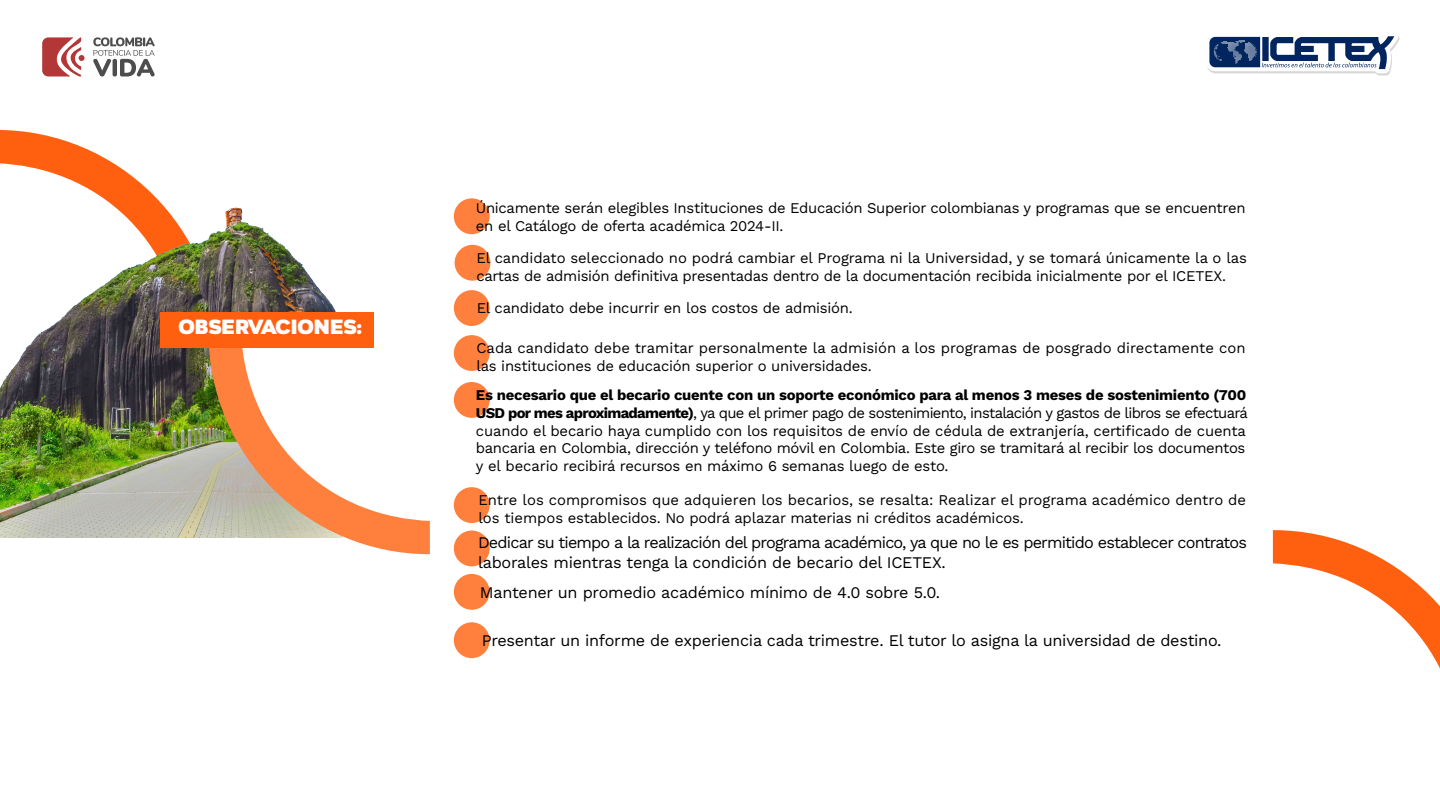
<style>
.page{position:relative;width:1440px;height:810px;background:#fff}
.page>*{position:absolute;margin:0;border:0;box-sizing:border-box;transform-origin:0 0}
.t1{font:19.65px "Gretaros";letter-spacing:-.015em;color:#fff}
.t2{font:16.2px/19.5px "Work Sans";letter-spacing:-.05em;color:#000}
.t3{font:16.2px "Work Sans";letter-spacing:-.015em;color:#000}
.t4{font:14.85px/17.9px "Work Sans";letter-spacing:-.015em;color:#000}
</style>
<div class="page">
<svg style="left:93px;top:37px;width:62px;height:34px"></svg>
<svg style="left:42px;top:37px;width:43px;height:34px"></svg>
<svg style="left:1207px;top:36px;width:193px;height:40px"></svg>
<img style="left:0;top:71px;width:336px;height:467px">
<svg style="left:209px;top:347px;width:221px;height:207px"></svg>
<div style="left:161px;top:312px;width:213px;height:35px;background:#ff6010"></div>
<div style="left:454px;top:198px;width:36px;height:36px;background:#ff7f3d;border-radius:50%"></div>
<div style="left:455px;top:245px;width:35px;height:36px;background:#ff7f3d;border-radius:50%"></div>
<div style="left:454px;top:290px;width:36px;height:36px;background:#ff7f3d;border-radius:50%"></div>
<div style="left:454px;top:335px;width:36px;height:36px;background:#ff7f3d;border-radius:50%"></div>
<div style="left:454px;top:382px;width:36px;height:36px;background:#ff7f3d;border-radius:50%"></div>
<div style="left:454px;top:487px;width:36px;height:36px;background:#ff7f3d;border-radius:50%"></div>
<div style="left:454px;top:531px;width:36px;height:35px;background:#ff7f3d;border-radius:50%"></div>
<div style="left:454px;top:574px;width:36px;height:36px;background:#ff7f3d;border-radius:50%"></div>
<div style="left:454px;top:622px;width:36px;height:36px;background:#ff7f3d;border-radius:50%"></div>
<svg style="left:1273px;top:530px;width:167px;height:139px"></svg>
<h1 class="t1" style="left:178px;top:314px;width:185px">OBSERVACIONES:</h1>
<p class="t4" style="left:476px;top:199px;width:771px">Únicamente serán elegibles Instituciones de Educación Superior colombianas y programas que se encuentren en el Catálogo de oferta académica 2024-II.</p>
<p class="t4" style="left:476px;top:248px;width:772px">El candidato seleccionado no podrá cambiar el Programa ni la Universidad, y se tomará únicamente la o las cartas de admisión definitiva presentadas dentro de la documentación recibida inicialmente por el ICETEX.</p>
<p class="t4" style="left:477px;top:299px;width:378px">El candidato debe incurrir en los costos de admisión.</p>
<p class="t4" style="left:476px;top:338px;width:771px">Cada candidato debe tramitar personalmente la admisión a los programas de posgrado directamente con las instituciones de educación superior o universidades.</p>
<p class="t4" style="left:476px;top:385px;width:773px">Es necesario que el becario cuente con un soporte económico para al menos 3 meses de sostenimiento (700<br>USD por mes aproximadamente), ya que el primer pago de sostenimiento, instalación y gastos de libros se efectuará cuando el becario haya cumplido con los requisitos de envío de cédula de extranjería, certificado de cuenta bancaria en Colombia, dirección y teléfono móvil en Colombia. Este giro se tramitará al recibir los documentos y el becario recibirá recursos en máximo 6 semanas luego de esto.</p>
<p class="t4" style="left:478px;top:491px;width:769px">Entre los compromisos que adquieren los becarios, se resalta: Realizar el programa académico dentro de los tiempos establecidos. No podrá aplazar materias ni créditos académicos.</p>
<p class="t2" style="left:478px;top:533px;width:770px">Dedicar su tiempo a la realización del programa académico, ya que no le es permitido establecer contratos laborales mientras tenga la condición de becario del ICETEX.</p>
<p class="t3" style="left:480px;top:581px;width:462px">Mantener un promedio académico mínimo de 4.0 sobre 5.0.</p>
<p class="t3" style="left:482px;top:629px;width:741px">Presentar un informe de experiencia cada trimestre. El tutor lo asigna la universidad de destino.</p>
</div>
